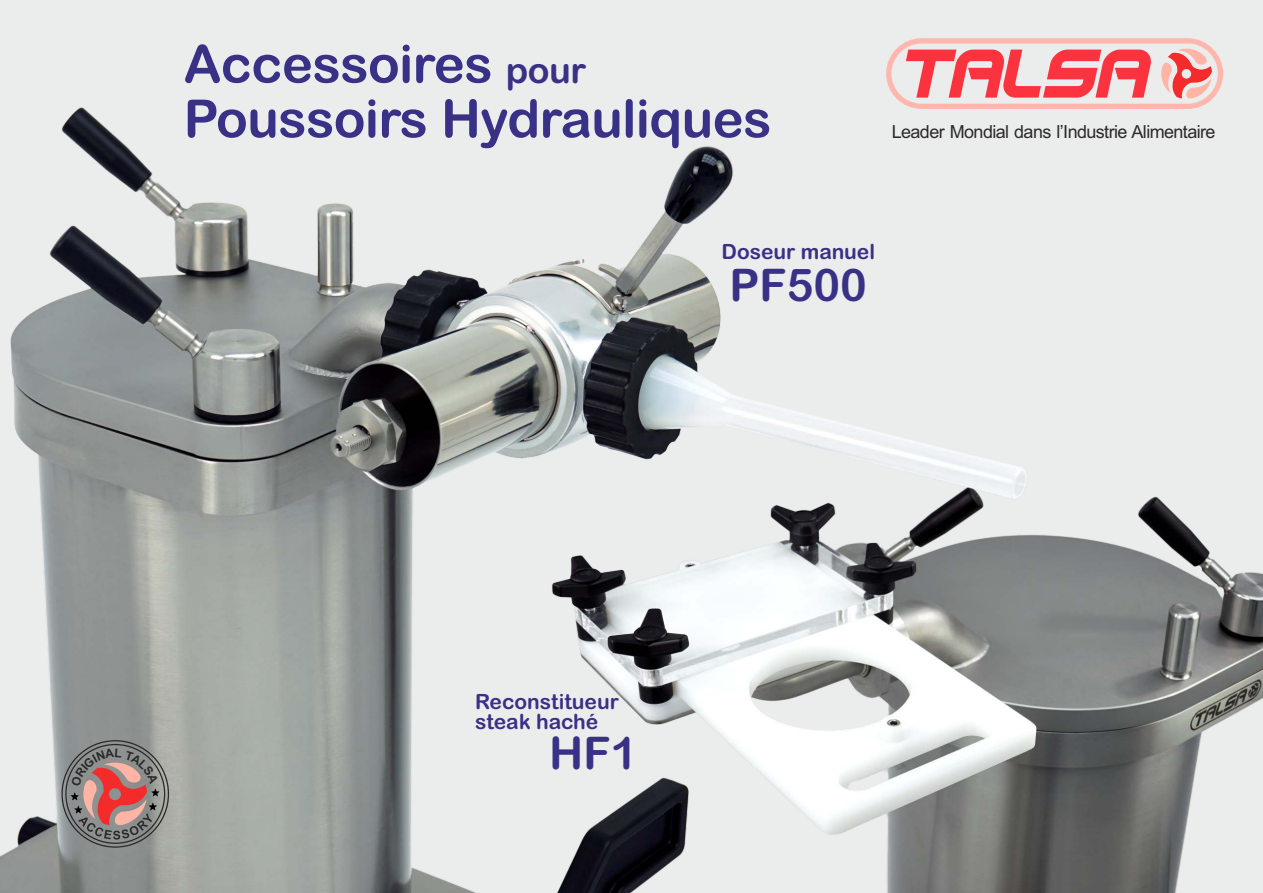
<style>
.page{position:relative;width:1263px;height:893px;background:#ebecec}
.page>*{position:absolute;margin:0;border:0;box-sizing:border-box;transform-origin:0 0}
.t1{font:52.5px/54.8px "Arial Rounded MT Bold";letter-spacing:-.015em;color:#393185}
.t2{font:45px "Arial Rounded MT Bold";color:#393185}
.t3{font:21px/20.7px "Arial Rounded MT Bold";color:#393185}
.t4{font:18px "Arial";letter-spacing:-.035em;color:#2b2a29}
.s1{font-size:36px}
</style>
<div class="page">
<img style="left:1066px;top:496px;width:197px;height:397px">
<img style="left:0;top:80px;width:1066px;height:813px">
<div style="left:886px;top:38px;width:337px;height:71px;border:5px solid #ffb6ad;border-radius:33px"></div>
<svg style="left:906px;top:50px;width:245px;height:48px"></svg>
<svg style="left:1161px;top:47px;width:51px;height:53px"></svg>
<svg style="left:71px;top:748px;width:89px;height:92px"></svg>
<h1 class="t1" style="left:184px;top:42px;width:589px">Accessoires <span class="s1">pour<br></span>Poussoirs Hydrauliques</h1>
<p class="t4" style="left:892px;top:125px;width:325px">Leader Mondial dans l’Industrie Alimentaire</p>
<p class="t3" style="left:721px;top:243px;width:155px">Doseur manuel</p>
<h2 class="t2" style="left:730px;top:268px;width:139px">PF500</h2>
<p class="t3" style="left:475px;top:693px;width:145px">Reconstitueur steak haché</p>
<h2 class="t2" style="left:549px;top:736px;width:90px">HF1</h2>
</div>
